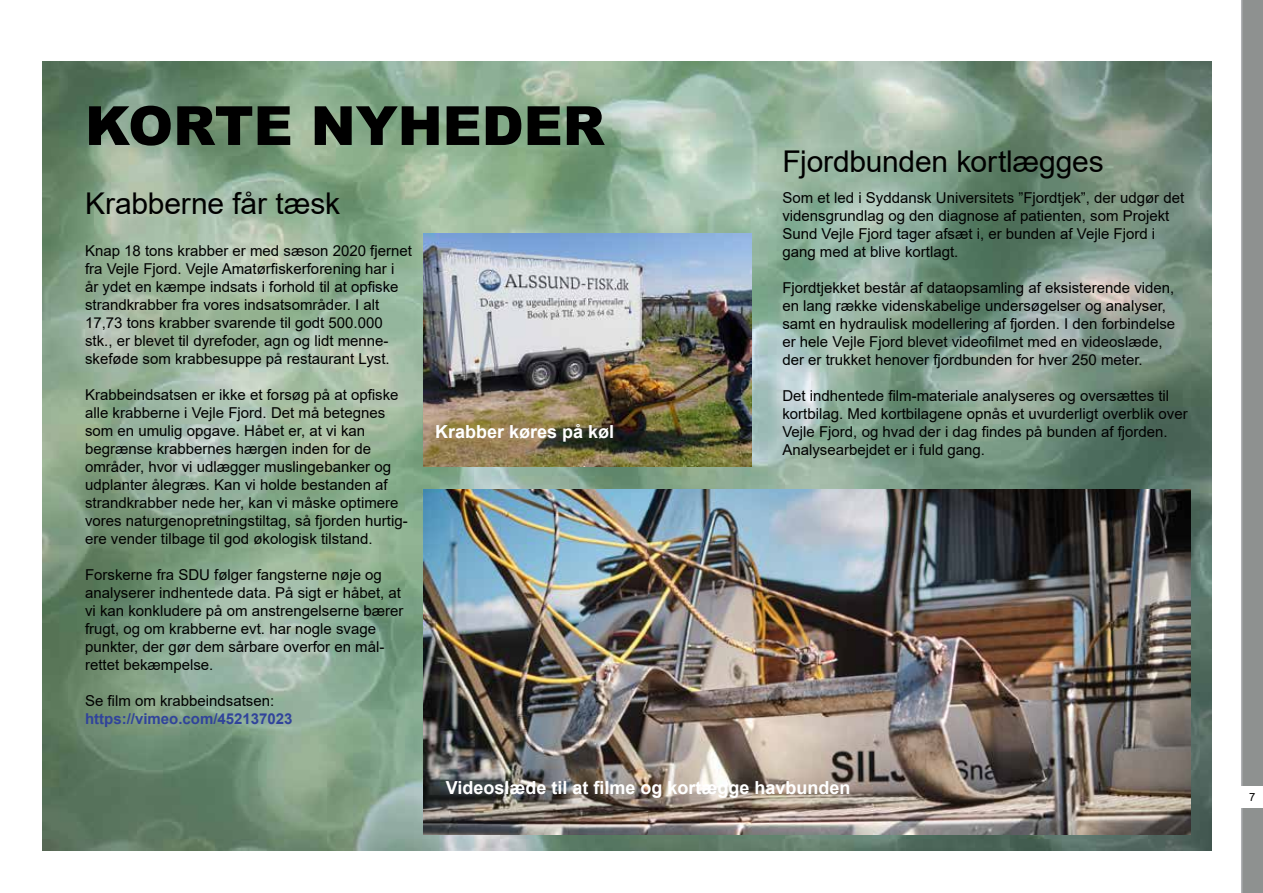
<style>
.page{position:relative;width:1263px;height:893px;background:#fff}
.page>*{position:absolute;margin:0;border:0;box-sizing:border-box;transform-origin:0 0}
.t1{font:900 54px "Arial";color:#000}
.t2{font:30px "Arial";letter-spacing:-.005em;color:#000}
.t3{font:700 18px "Arial";color:#fff}
.t4{font:15px/18px "Arial";color:#000}
.t5{font:700 15px "Arial";color:#30439b}
.t6{font:11.25px "Arial";color:#000}
</style>
<div class="page">
<svg style="left:1241px;top:0;width:22px;height:893px"></svg>
<div style="left:1231px;top:787px;width:32px;height:21px;background:#fff"></div>
<img style="left:43px;top:62px;width:1169px;height:788px">
<img style="left:424px;top:234px;width:327px;height:232px">
<img style="left:424px;top:489px;width:767px;height:346px">
<h1 class="t1" style="left:85px;top:86px;width:521px">KORTE NYHEDER</h1>
<h2 class="t2" style="left:85px;top:183px;width:256px">Krabberne får tæsk</h2>
<p class="t4" style="left:85px;top:242px;width:328px">Knap 18 tons krabber er med sæson 2020 fjernet fra Vejle Fjord. Vejle Amatørfiskerforening har i<br>år ydet en kæmpe indsats i forhold til at opfiske strandkrabber fra vores indsatsområder. I alt 17,73 tons krabber svarende til godt 500.000 stk., er blevet til dyrefoder, agn og lidt menne&shy;skeføde som krabbesuppe på restaurant Lyst.</p>
<p class="t4" style="left:85px;top:386px;width:324px">Krabbeindsatsen er ikke et forsøg på at opfiske alle krabberne i Vejle Fjord. Det må betegnes som en umulig opgave. Håbet er, at vi kan begrænse krabbernes hærgen inden for de områder, hvor vi udlægger muslingebanker og udplanter ålegræs. Kan vi holde bestanden af strandkrabber nede her, kan vi måske optimere vores naturgenopretningstiltag, så fjorden hurtig&shy;ere vender tilbage til god økologisk tilstand.</p>
<p class="t4" style="left:85px;top:566px;width:320px">Forskerne fra SDU følger fangsterne nøje og analyserer indhentede data. På sigt er håbet, at vi kan konkludere på om anstrengelserne bærer frugt, og om krabberne evt. har nogle svage punkter, der gør dem sårbare overfor en mål&shy;rettet bekæmpelse.</p>
<p class="t4" style="left:85px;top:692px;width:191px">Se film om krabbeindsatsen:</p>
<p class="t5" style="left:85px;top:708px;width:209px">https://vimeo.com/452137023</p>
<p class="t3" style="left:435px;top:419px;width:181px">Krabber køres på køl</p>
<h2 class="t2" style="left:782px;top:141px;width:323px">Fjordbunden kortlægges</h2>
<p class="t4" style="left:782px;top:189px;width:403px">Som et led i Syddansk Universitets ”Fjordtjek”, der udgør det vidensgrundlag og den diagnose af patienten, som Projekt Sund Vejle Fjord tager afsæt i, er bunden af Vejle Fjord i gang med at blive kortlagt.</p>
<p class="t4" style="left:782px;top:279px;width:394px">Fjordtjekket består af dataopsamling af eksisterende viden, en lang række videnskabelige undersøgelser og analyser, samt en hydraulisk modellering af fjorden. I den forbindelse er hele Vejle Fjord blevet videofilmet med en videoslæde, der er trukket henover fjordbunden for hver 250 meter.</p>
<p class="t4" style="left:782px;top:387px;width:407px">Det indhentede film-materiale analyseres og oversættes til kortbilag. Med kortbilagene opnås et uvurderligt overblik over Vejle Fjord, og hvad der i dag findes på bunden af fjorden.<br>Analysearbejdet er i fuld gang.</p>
<p class="t3" style="left:446px;top:775px;width:406px">Videoslæde til at filme og kortægge havbunden</p>
<p class="t6" style="left:1249px;top:790px;width:8px">7</p>
</div>
